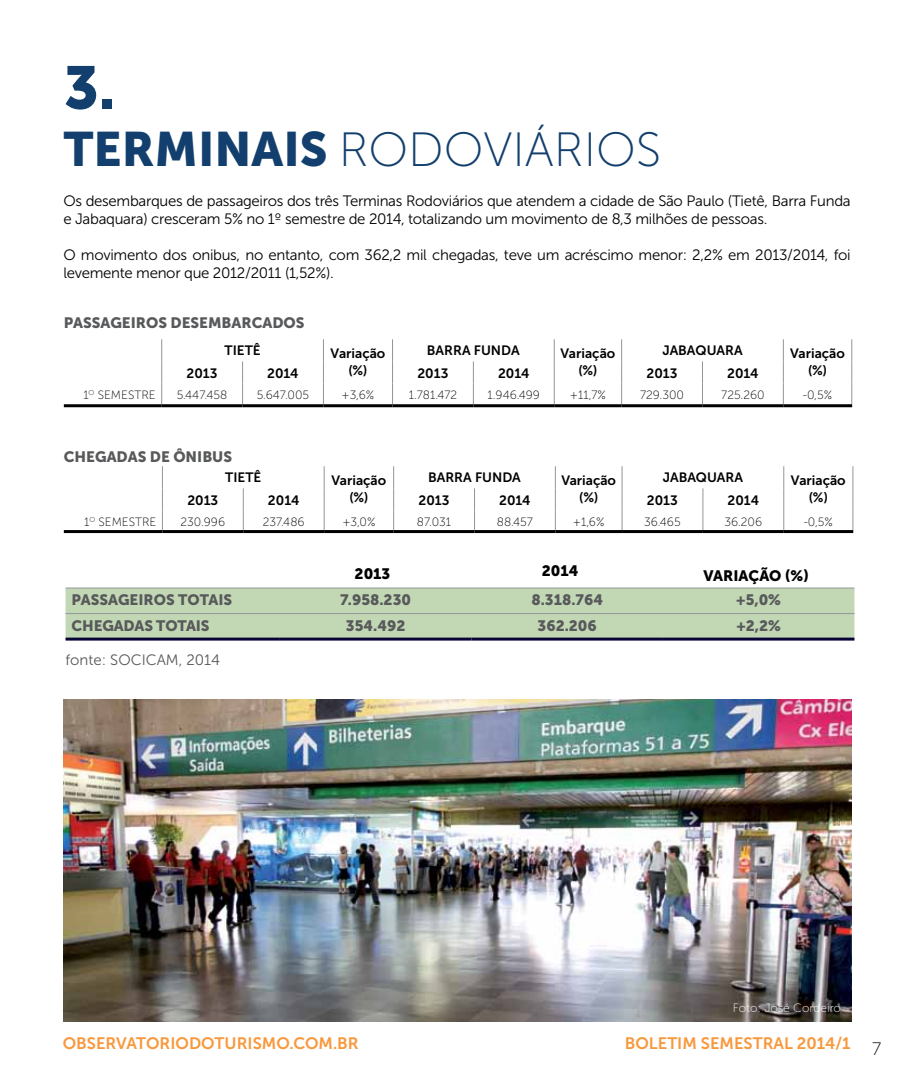
<style>
.page{position:relative;width:915px;height:1085px;background:#fff}
.page>*{position:absolute;margin:0;border:0;box-sizing:border-box;transform-origin:0 0}
.t1{font:60px "Museo Sans 900";color:#123f6d}
.t2{font:48px "Museo Sans 100";color:#123f6d}
.t3{font:18px "Museo Sans 100";color:#000}
.t4{font:16.5px "Museo Sans 700";color:#f8983c}
.t5{font:15px/18px "Museo Sans 300";letter-spacing:-.02em;color:#000}
.t6{font:15px "Museo Sans 900";color:#58595b}
.t7{font:15px "Museo Sans 900";color:#000}
.t8{font:15px "Museo Sans 300";color:#58595b}
.t9{font:13.5px/16.2px "Museo Sans 700";color:#000;text-align:center}
.t10{font:12px "Museo Sans 100";color:#000}
.t11{font:12px "Museo Sans 100";color:#fff}
.s1{font-family:"Museo Sans 900"}
</style>
<div class="page">
<svg style="left:162px;top:466px;width:1px;height:64px"></svg>
<svg style="left:393px;top:466px;width:1px;height:64px"></svg>
<svg style="left:621px;top:466px;width:1px;height:64px"></svg>
<hr style="left:64px;top:530px;width:98px;height:3px;background:#000">
<hr style="left:162px;top:530px;width:81px;height:3px;background:#000">
<hr style="left:243px;top:530px;width:81px;height:3px;background:#000">
<hr style="left:324px;top:530px;width:69px;height:3px;background:#000">
<hr style="left:393px;top:530px;width:81px;height:3px;background:#000">
<hr style="left:474px;top:530px;width:81px;height:3px;background:#000">
<hr style="left:555px;top:530px;width:66px;height:3px;background:#000">
<hr style="left:621px;top:530px;width:81px;height:3px;background:#000">
<hr style="left:702px;top:530px;width:81px;height:3px;background:#000">
<hr style="left:783px;top:530px;width:70px;height:3px;background:#000">
<svg style="left:243px;top:488px;width:1px;height:42px"></svg>
<svg style="left:323px;top:466px;width:1px;height:64px"></svg>
<svg style="left:474px;top:488px;width:1px;height:42px"></svg>
<svg style="left:555px;top:466px;width:1px;height:64px"></svg>
<svg style="left:702px;top:488px;width:1px;height:42px"></svg>
<svg style="left:783px;top:466px;width:1px;height:64px"></svg>
<svg style="left:852px;top:466px;width:1px;height:64px"></svg>
<svg style="left:161px;top:339px;width:1px;height:65px"></svg>
<svg style="left:392px;top:339px;width:1px;height:65px"></svg>
<svg style="left:621px;top:339px;width:1px;height:65px"></svg>
<svg style="left:851px;top:339px;width:1px;height:65px"></svg>
<svg style="left:242px;top:361px;width:1px;height:43px"></svg>
<svg style="left:323px;top:339px;width:1px;height:65px"></svg>
<svg style="left:473px;top:361px;width:1px;height:43px"></svg>
<svg style="left:553px;top:339px;width:1px;height:65px"></svg>
<svg style="left:782px;top:339px;width:1px;height:65px"></svg>
<hr style="left:64px;top:404px;width:98px;height:3px;background:#000">
<hr style="left:162px;top:404px;width:80px;height:3px;background:#000">
<hr style="left:242px;top:404px;width:81px;height:3px;background:#000">
<hr style="left:323px;top:404px;width:69px;height:3px;background:#000">
<hr style="left:392px;top:404px;width:81px;height:3px;background:#000">
<hr style="left:473px;top:404px;width:81px;height:3px;background:#000">
<hr style="left:554px;top:404px;width:67px;height:3px;background:#000">
<hr style="left:621px;top:404px;width:81px;height:3px;background:#000">
<hr style="left:702px;top:404px;width:81px;height:3px;background:#000">
<hr style="left:783px;top:404px;width:68px;height:3px;background:#000">
<div style="left:65px;top:588px;width:789px;height:49px;background:#c2d8b5"></div>
<hr style="left:65px;top:587px;width:215px;height:1px;background:#939598">
<hr style="left:280px;top:587px;width:191px;height:1px;background:#939598">
<hr style="left:471px;top:587px;width:191px;height:1px;background:#939598">
<hr style="left:662px;top:587px;width:192px;height:1px;background:#939598">
<hr style="left:65px;top:613px;width:215px;height:1px;background:#939598">
<hr style="left:65px;top:637px;width:215px;height:3px;background:#080436">
<hr style="left:280px;top:613px;width:191px;height:1px;background:#939598">
<hr style="left:471px;top:613px;width:191px;height:1px;background:#939598">
<hr style="left:280px;top:637px;width:191px;height:3px;background:#080436">
<hr style="left:471px;top:637px;width:191px;height:3px;background:#080436">
<hr style="left:662px;top:613px;width:192px;height:1px;background:#939598">
<hr style="left:662px;top:637px;width:192px;height:3px;background:#080436">
<img style="left:64px;top:699px;width:786px;height:321px">
<h1 class="t1" style="left:64px;top:54px;width:54px">3.</h1>
<h2 class="t2" style="left:64px;top:124px;width:599px"><span class="s1">TERMINAIS</span> RODOVIÁRIOS</h2>
<p class="t5" style="left:63px;top:192px;width:788px">Os desembarques de passageiros dos três Terminas Rodoviários que atendem a cidade de São Paulo (Tietê, Barra Funda e Jabaquara) cresceram 5% no 1º semestre de 2014, totalizando um movimento de 8,3 milhões de pessoas.</p>
<p class="t5" style="left:63px;top:246px;width:788px">O movimento dos onibus, no entanto, com 362,2 mil chegadas, teve um acréscimo menor: 2,2% em 2013/2014, foi levemente menor que 2012/2011 (1,52%).</p>
<p class="t6" style="left:64px;top:314px;width:11px">PASSAGEIROS</p>
<p class="t6" style="left:170px;top:314px;width:12px">DESEMBARCADOS</p>
<p class="t9" style="left:224px;top:342px;width:9px">TIET</p>
<p class="t9" style="left:253px;top:342px;width:9px">Ê</p>
<p class="t9" style="left:330px;top:345px;width:56px">VARIAÇÃO (%)</p>
<p class="t9" style="left:427px;top:342px;width:19px">BARRA</p>
<p class="t9" style="left:474px;top:342px;width:37px">FUNDA</p>
<p class="t9" style="left:560px;top:345px;width:56px">VARIAÇÃO (%)</p>
<p class="t9" style="left:662px;top:342px;width:54px">JABAQUARA</p>
<p class="t9" style="left:789px;top:345px;width:56px">VARIAÇÃO</p>
<p class="t9" style="left:186px;top:365px;width:32px">2013</p>
<p class="t9" style="left:267px;top:365px;width:33px">2014</p>
<p class="t9" style="left:417px;top:365px;width:32px">2013</p>
<p class="t9" style="left:498px;top:365px;width:33px">2014</p>
<p class="t9" style="left:646px;top:365px;width:32px">2013</p>
<p class="t9" style="left:727px;top:365px;width:33px">2014</p>
<p class="t9" style="left:807px;top:362px;width:21px">(%)</p>
<p class="t10" style="left:83px;top:388px;width:74px">1<sup>O</sup> SEMESTRE</p>
<p class="t10" style="left:177px;top:388px;width:52px">5.447.458</p>
<p class="t10" style="left:257px;top:388px;width:54px">5.647.005</p>
<p class="t10" style="left:341px;top:388px;width:34px">+3,6%</p>
<p class="t10" style="left:408px;top:388px;width:50px">1.781.472</p>
<p class="t10" style="left:487px;top:388px;width:54px">1.946.499</p>
<p class="t10" style="left:569px;top:388px;width:37px">+11,7%</p>
<p class="t10" style="left:640px;top:388px;width:45px">729.300</p>
<p class="t10" style="left:721px;top:388px;width:45px">725.260</p>
<p class="t10" style="left:802px;top:388px;width:31px">-0,5%</p>
<p class="t6" style="left:64px;top:448px;width:12px">CHEGADAS</p>
<p class="t6" style="left:150px;top:448px;width:57px">DE ÔNIBUS</p>
<p class="t9" style="left:225px;top:469px;width:9px">TIET</p>
<p class="t9" style="left:253px;top:469px;width:9px">Ê</p>
<p class="t9" style="left:331px;top:472px;width:56px">VARIAÇÃO (%)</p>
<p class="t9" style="left:428px;top:469px;width:19px">BARRA</p>
<p class="t9" style="left:475px;top:469px;width:37px">FUNDA</p>
<p class="t9" style="left:561px;top:472px;width:56px">VARIAÇÃO (%)</p>
<p class="t9" style="left:662px;top:469px;width:54px">JABAQUARA</p>
<p class="t9" style="left:790px;top:472px;width:56px">VARIAÇÃO</p>
<p class="t9" style="left:187px;top:491px;width:32px">2013</p>
<p class="t9" style="left:268px;top:491px;width:33px">2014</p>
<p class="t9" style="left:418px;top:491px;width:32px">2013</p>
<p class="t9" style="left:499px;top:491px;width:33px">2014</p>
<p class="t9" style="left:646px;top:491px;width:32px">2013</p>
<p class="t9" style="left:727px;top:491px;width:33px">2014</p>
<p class="t9" style="left:808px;top:488px;width:21px">(%)</p>
<p class="t10" style="left:84px;top:515px;width:74px">1<sup>O</sup> SEMESTRE</p>
<p class="t10" style="left:180px;top:515px;width:46px">230.996</p>
<p class="t10" style="left:263px;top:515px;width:43px">237.486</p>
<p class="t10" style="left:342px;top:515px;width:35px">+3,0%</p>
<p class="t10" style="left:417px;top:515px;width:36px">87.031</p>
<p class="t10" style="left:496px;top:515px;width:37px">88.457</p>
<p class="t10" style="left:572px;top:515px;width:33px">+1,6%</p>
<p class="t10" style="left:644px;top:515px;width:38px">36.465</p>
<p class="t10" style="left:724px;top:515px;width:39px">36.206</p>
<p class="t10" style="left:803px;top:515px;width:31px">-0,5%</p>
<p class="t7" style="left:354px;top:564px;width:37px">2013</p>
<p class="t7" style="left:541px;top:562px;width:38px">2014</p>
<p class="t7" style="left:703px;top:567px;width:107px">VARIAÇÃO (%)</p>
<p class="t6" style="left:71px;top:591px;width:162px">PASSAGEIROS TOTAIS</p>
<p class="t6" style="left:340px;top:591px;width:72px">7.958.230</p>
<p class="t6" style="left:531px;top:591px;width:73px">8.318.764</p>
<p class="t6" style="left:736px;top:591px;width:46px">+5,0%</p>
<p class="t6" style="left:71px;top:617px;width:139px">CHEGADAS TOTAIS</p>
<p class="t6" style="left:346px;top:617px;width:61px">354.492</p>
<p class="t6" style="left:537px;top:617px;width:61px">362.206</p>
<p class="t6" style="left:736px;top:617px;width:46px">+2,2%</p>
<p class="t8" style="left:65px;top:651px;width:156px">fonte: SOCICAM, 2014</p>
<p class="t11" style="left:732px;top:1000px;width:110px">FOTO: JOSÉ CORDEIRO</p>
<p class="t4" style="left:63px;top:1034px;width:297px">OBSERVATORIODOTURISMO.COM.BR</p>
<p class="t4" style="left:624px;top:1034px;width:227px">BOLETIM SEMESTRAL 2014/1</p>
<p class="t3" style="left:871px;top:1039px;width:11px">7</p>
</div>
